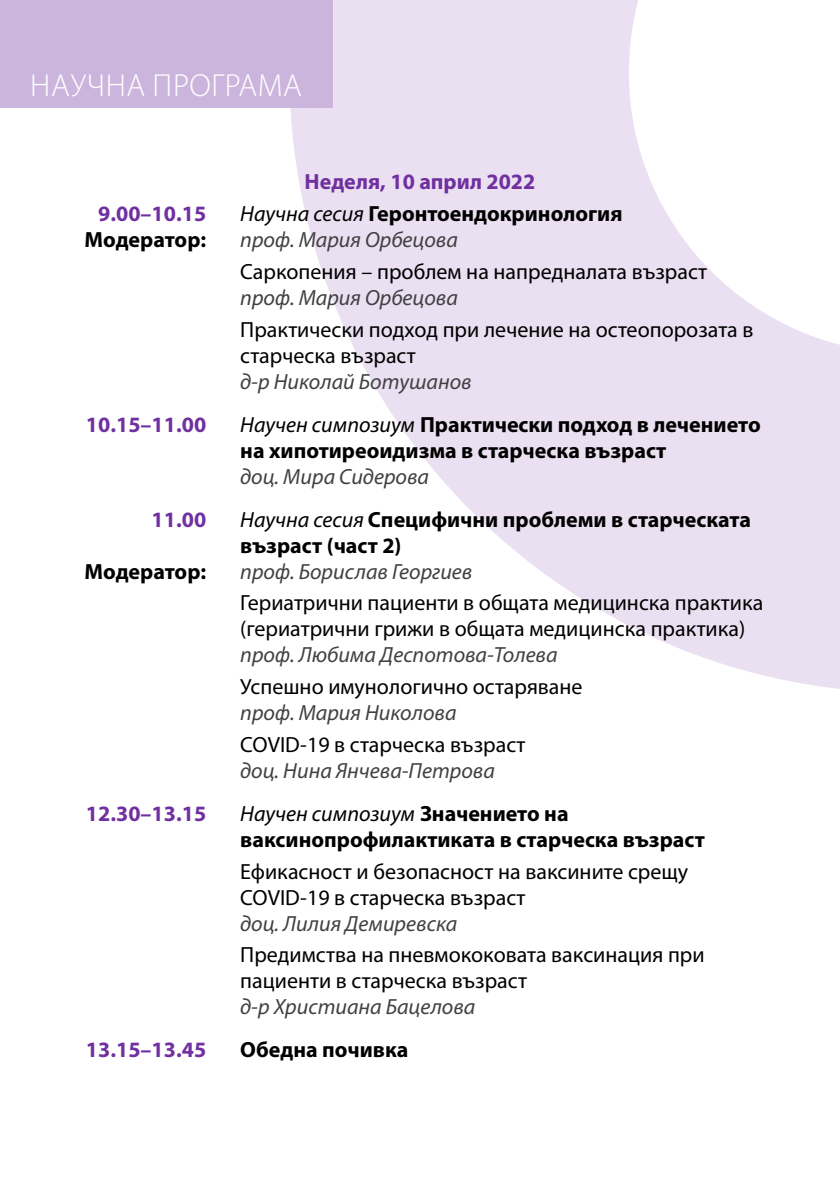
<style>
.page{position:relative;width:840px;height:1191px;background:#fff}
.page>*{position:absolute;margin:0;border:0;box-sizing:border-box;transform-origin:0 0}
.t1{font:300 32px "Myriad Pro";letter-spacing:.02em;color:#fff}
.t2{font:22px/26px "Myriad Pro";color:#000}
.t3{font:700 22px/26px "Myriad Pro";color:#000}
.t4{font:italic 22px "Myriad Pro";color:#414042}
.t5{font:700 22px "Myriad Pro";color:#7030a0}
.s1{font-weight:400;font-style:italic}
</style>
<div class="page">
<svg style="left:290px;top:0;width:549px;height:689px;fill:#eae0f1"></svg>
<div style="left:0;top:0;width:332px;height:108px;background:#cbb5dd"></div>
<h1 class="t1" style="left:30px;top:66px;width:273px">НАУЧНА ПРОГРАМА</h1>
<p class="t5" style="left:304px;top:168px;width:232px">Неделя, 10 април 2022</p>
<p class="t5" style="left:98px;top:199px;width:109px">9.00–10.15</p>
<p class="t3" style="left:240px;top:200px;width:383px"><span class="s1">Научна сесия</span> Геронтоендокринология</p>
<p class="t3" style="left:85px;top:226px;width:123px">Модератор:</p>
<p class="t4" style="left:240px;top:226px;width:219px">проф. Мария Орбецова</p>
<p class="t2" style="left:240px;top:258px;width:468px">Саркопения – проблем на напредналата възраст</p>
<p class="t4" style="left:240px;top:284px;width:219px">проф. Мария Орбецова</p>
<p class="t2" style="left:240px;top:316px;width:514px">Практически подход при лечение на остеопорозата в старческа възраст</p>
<p class="t4" style="left:240px;top:368px;width:233px">д-р Николай Ботушанов</p>
<p class="t5" style="left:86px;top:410px;width:122px">10.15–11.00</p>
<p class="t3" style="left:240px;top:410px;width:521px"><span class="s1">Научен симпозиум</span> Практически подход в лечението на хипотиреоидизма в старческа възраст</p>
<p class="t4" style="left:240px;top:463px;width:190px">доц. Мира Сидерова</p>
<p class="t5" style="left:151px;top:505px;width:56px">11.00</p>
<p class="t3" style="left:240px;top:505px;width:512px"><span class="s1">Научна сесия</span> Специфични проблеми в старческата възраст (част 2)</p>
<p class="t3" style="left:85px;top:557px;width:123px">Модератор:</p>
<p class="t4" style="left:240px;top:558px;width:233px">проф. Борислав Георгиев</p>
<p class="t2" style="left:240px;top:589px;width:524px">Гериатрични пациенти в общата медицинска практика (гериатрични грижи в общата медицинска практика)</p>
<p class="t4" style="left:240px;top:641px;width:319px">проф. Любима Деспотова-Толева</p>
<p class="t2" style="left:240px;top:673px;width:344px">Успешно имунологично остаряване</p>
<p class="t4" style="left:240px;top:699px;width:217px">проф. Мария Николова</p>
<p class="t2" style="left:240px;top:731px;width:287px">COVID-19 в старческа възраст</p>
<p class="t4" style="left:240px;top:757px;width:256px">доц. Нина Янчева-Петрова</p>
<p class="t5" style="left:86px;top:799px;width:122px">12.30–13.15</p>
<p class="t3" style="left:240px;top:799px;width:466px"><span class="s1">Научен симпозиум</span> Значението на ваксинопрофилактиката в старческа възраст</p>
<p class="t2" style="left:240px;top:858px;width:449px">Ефикасност и безопасност на ваксините срещу<br>COVID-19 в старческа възраст</p>
<p class="t4" style="left:240px;top:909px;width:218px">доц. Лилия Демиревска</p>
<p class="t2" style="left:240px;top:941px;width:465px">Предимства на пневмококовата ваксинация при пациенти в старческа възраст</p>
<p class="t4" style="left:240px;top:993px;width:236px">д-р Христиана Бацелова</p>
<p class="t5" style="left:86px;top:1035px;width:122px">13.15–13.45</p>
<p class="t3" style="left:240px;top:1036px;width:170px">Обедна почивка</p>
</div>
